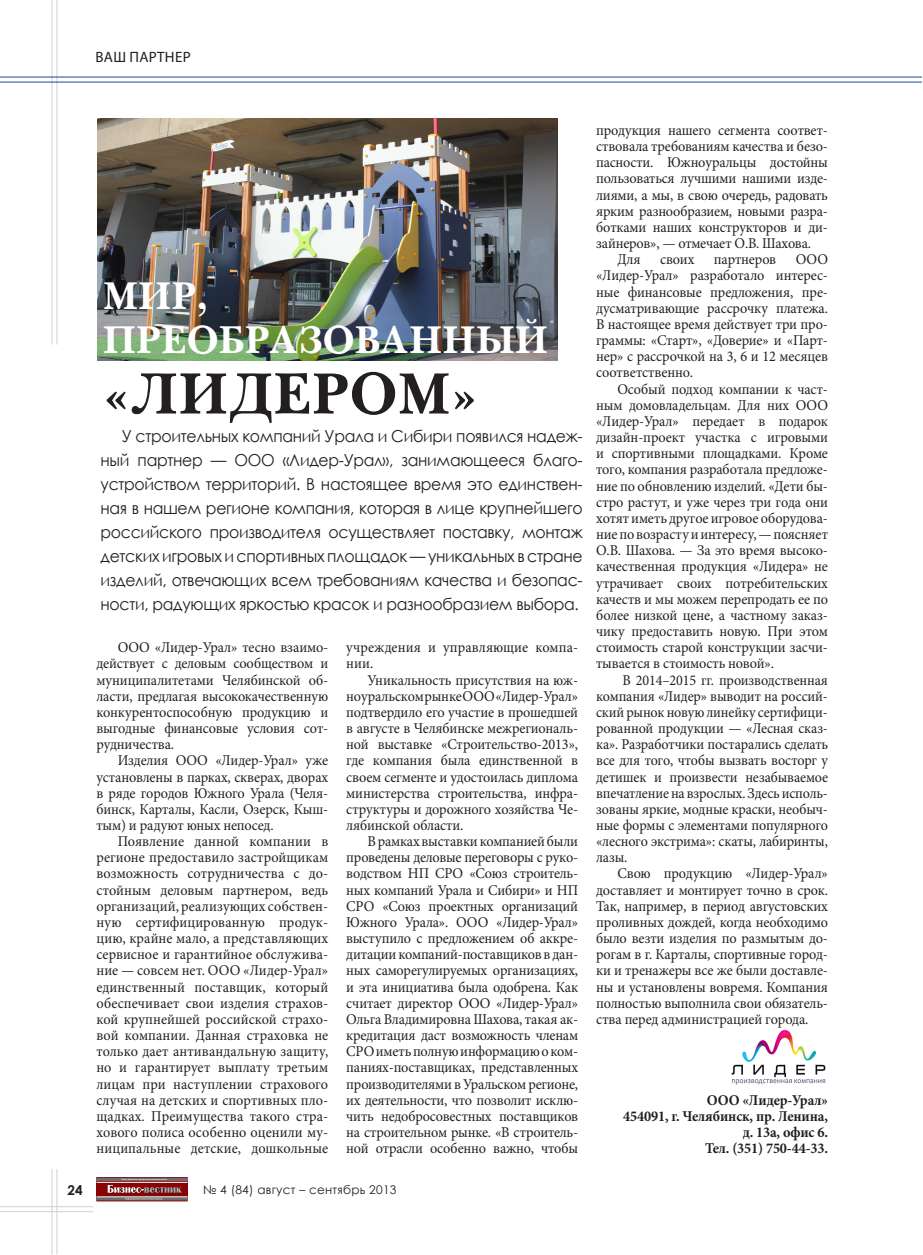
<style>
.page{position:relative;width:923px;height:1255px;background:#fff}
.page>*{position:absolute;margin:0;border:0;box-sizing:border-box;transform-origin:0 0}
.Zagolovok{font:700 56.7px "Pasma";color:#231f20;scale:.95 1}
.Zagolovok-2{font:700 37.8px "Pasma";color:#fff;scale:.95 1}
.lider_new{font:16.5px/24px "Century Gothic";letter-spacing:-.02em;color:#231f20;text-align:justify;scale:.95 1}
.text1{font:15px/16.2px "Minion Pro";letter-spacing:-.01em;color:#231f20;text-align:justify;scale:.95 1}
.text1-2{font:15px/16.2px "Minion Pro";letter-spacing:-.01em;color:#231f20;text-align:justify;scale:.94 1}
.text1-3{font:700 15px "Minion Pro";letter-spacing:-.01em;color:#231f20;scale:.95 1}
.rubrika{font:15px "Myriad Pro";letter-spacing:.02em;color:#231f20}
.t1{font:700 13.5px "Century Gothic";color:#231f20}
.pod{font:12px "Century Gothic";letter-spacing:.02em;color:#231f20}
</style>
<div class="page">
<svg style="left:97px;top:1177px;width:91px;height:23px"></svg>
<div style="left:97px;top:1182px;width:91px;height:14px;background:#8b0202"></div>
<svg style="left:108px;top:1178px;width:74px;height:21px"></svg>
<hr style="left:97px;top:1181px;width:91px;height:1px;background:#fff">
<hr style="left:97px;top:1196px;width:91px;height:1px;background:#fff">
<hr style="left:97px;top:1176px;width:91px;height:1px;background:#8b0202">
<hr style="left:97px;top:1200px;width:91px;height:1px;background:#8b0202">
<hr style="left:56px;top:1169px;width:1px;height:85px;background:#d1d2d4">
<hr style="left:51px;top:1169px;width:1px;height:85px;background:#d1d2d4">
<hr style="left:0;top:1211px;width:94px;height:1px;background:#d1d2d4">
<hr style="left:0;top:1206px;width:94px;height:1px;background:#d1d2d4">
<hr style="left:56px;top:0;width:1px;height:344px;background:#d1d2d4">
<hr style="left:51px;top:0;width:1px;height:344px;background:#d1d2d4">
<hr style="left:0;top:82px;width:922px;height:1px;background:#15489e">
<hr style="left:0;top:77px;width:922px;height:1px;background:#15489e">
<img style="left:98px;top:118px;width:459px;height:242px">
<img style="left:731px;top:1029px;width:95px;height:55px">
<p class="rubrika" style="left:95px;top:48px;width:97px">ваш партнер</p>
<p class="Zagolovok-2" style="left:102px;top:273px;width:112px">Мир,</p>
<p class="Zagolovok-2" style="left:102px;top:316px;width:470px">преобразованный</p>
<p class="Zagolovok" style="left:102px;top:359px;width:397px">«Лидером»</p>
<p class="lider_new" style="left:101px;top:424px;width:509px;text-indent:21px">У строительных компаний Урала и Сибири появился надеж&shy;ный партнер — ООО «Лидер-Урал», занимающееся благо&shy;устройством территорий. В настоящее время это единствен&shy;ная в нашем регионе компания, которая в лице крупнейшего российского производителя осуществляет поставку, монтаж детских игровых и спортивных площадок — уникальных в стране изделий, отвечающих всем требованиям качества и безопас&shy;ности, радующих яркостью красок и разнообразием выбора.</p>
<p class="text1" style="left:96px;top:639px;width:245px;text-indent:21px">ООО «Лидер-Урал» тесно взаимо&shy;действует с деловым сообществом и муниципалитетами Челябинской об&shy;ласти, предлагая высококачественную конкурентоспособную продукцию и выгодные финансовые условия сот&shy;рудничества.</p>
<p class="text1" style="left:96px;top:752px;width:245px;text-indent:21px">Изделия ООО «Лидер-Урал» уже установлены в парках, скверах, дворах в ряде городов Южного Урала (Челя&shy;бинск, Карталы, Касли, Озерск, Кыш&shy;тым) и радуют юных непосед.</p>
<p class="text1" style="left:96px;top:833px;width:245px;text-indent:21px">Появление данной компании в регионе предоставило застройщикам возможность сотрудничества с до&shy;стойным деловым партнером, ведь организаций, реализующих собствен&shy;ную сертифицированную продук&shy;цию, крайне мало, а представляющих сервисное и гарантийное обслужива&shy;ние — совсем нет. ООО «Лидер-Урал» единственный поставщик, который обеспечивает свои изделия страхов&shy;кой крупнейшей российской страхо&shy;вой компании. Данная страховка не только дает антивандальную защиту, но и гарантирует выплату третьим лицам при наступлении страхового случая на детских и спортивных пло&shy;щадках. Преимущества такого стра&shy;хового полиса особенно оценили му&shy;ниципальные детские, дошкольные</p>
<p class="text1" style="left:346px;top:639px;width:245px">учреждения и управляющие компа&shy;нии.</p>
<p class="text1" style="left:346px;top:671px;width:246px;text-indent:21px">Уникальность присутствия на юж&shy;ноуральском рынке ООО «Лидер-Урал» подтвердило его участие в прошедшей в августе в Челябинске межрегиональ&shy;ной выставке «Строительство-2013», где компания была единственной в своем сегменте и удостоилась диплома министерства строительства, инфра&shy;структуры и дорожного хозяйства Че&shy;лябинской области.</p>
<p class="text1" style="left:346px;top:833px;width:246px;text-indent:21px">В рамках выставки компанией были проведены деловые переговоры с руко&shy;водством НП СРО «Союз строитель&shy;ных компаний Урала и Сибири» и НП СРО «Союз проектных организаций Южного Урала». ООО «Лидер-Урал» выступило с предложением об аккре&shy;дитации компаний-поставщиков в дан&shy;ных саморегулируемых организациях, и эта инициатива была одобрена. Как считает директор ООО «Лидер-Урал» Ольга Владимировна Шахова, такая ак&shy;кредитация даст возможность членам СРО иметь полную информацию о ком&shy;паниях-поставщиках, представленных производителями в Уральском регионе, их деятельности, что позволит исклю&shy;чить недобросовестных поставщиков на строительном рынке. «В строитель&shy;ной отрасли особенно важно, чтобы</p>
<p class="t1" style="left:67px;top:1180px;width:17px">24</p>
<p class="pod" style="left:203px;top:1180px;width:195px">№ 4 (84) август – сентябрь 2013</p>
<p class="text1" style="left:596px;top:122px;width:245px">продукция нашего сегмента соответ&shy;ствовала требованиям качества и безо&shy;пасности. Южноуральцы достойны пользоваться лучшими нашими изде&shy;лиями, а мы, в свою очередь, радовать ярким разнообразием, новыми разра&shy;ботками наших конструкторов и ди&shy;зайнеров», — отмечает О.В. Шахова.</p>
<p class="text1" style="left:617px;top:251px;width:26px">Для</p>
<p class="text1" style="left:660px;top:251px;width:38px">своих</p>
<p class="text1" style="left:714px;top:251px;width:67px">партнеров</p>
<p class="text1" style="left:596px;top:251px;width:246px;text-indent:200px">ООО «Лидер-Урал» разработало интерес&shy;ные финансовые предложения, пре&shy;дусматривающие рассрочку платежа.<br>В настоящее время действует три про&shy;граммы: «Старт», «Доверие» и «Парт&shy;нер» с рассрочкой на 3, 6 и 12 месяцев соответственно.</p>
<p class="text1" style="left:596px;top:380px;width:245px;text-indent:21px">Особый подход компании к част&shy;ным домовладельцам. Для них ООО «Лидер-Урал» передает в подарок дизайн-проект участка с игровыми и спортивными площадками. Кроме того, компания разработала предложе&shy;ние по обновлению изделий. «Дети бы&shy;стро растут, и уже через три года они хотят иметь другое игровое оборудова&shy;ние по возрасту и интересу, — поясняет О.В. Шахова. — За это время высоко&shy;качественная продукция «Лидера» не утрачивает своих потребительских качеств и мы можем перепродать ее по более низкой цене, а частному заказ&shy;чику предоставить новую. При этом стоимость старой конструкции засчи&shy;тывается в стоимость новой».</p>
<p class="text1-2" style="left:596px;top:671px;width:248px;text-indent:26px">В 2014–2015 гг. производственная компания «Лидер» выводит на россий&shy;ский рынок новую линейку сертифици&shy;рованной продукции — «Лесная сказ&shy;ка». Разработчики постарались сделать все для того, чтобы вызвать восторг у детишек и произвести незабываемое впечатление на взрослых. Здесь исполь&shy;зованы яркие, модные краски, необыч&shy;ные формы с элементами популярного «лесного экстрима»: скаты, лабиринты, лазы.</p>
<p class="text1" style="left:596px;top:865px;width:245px;text-indent:21px">Свою продукцию «Лидер-Урал» доставляет и монтирует точно в срок.<br>Так, например, в период августовских проливных дождей, когда необходимо было везти изделия по размытым до&shy;рогам в г. Карталы, спортивные город&shy;ки и тренажеры все же были доставле&shy;ны и установлены вовремя. Компания полностью выполнила свои обязатель&shy;ства перед администрацией города.</p>
<p class="text1-3" style="left:707px;top:1089px;width:129px">ООО «Лидер-Урал»</p>
<p class="text1-3" style="left:623px;top:1105px;width:217px">454091, г. Челябинск, пр. Ленина,</p>
<p class="text1-3" style="left:742px;top:1121px;width:91px">д. 13а, офис 6.</p>
<p class="text1-3" style="left:705px;top:1137px;width:131px">Тел. (351) 750-44-33.</p>
</div>
